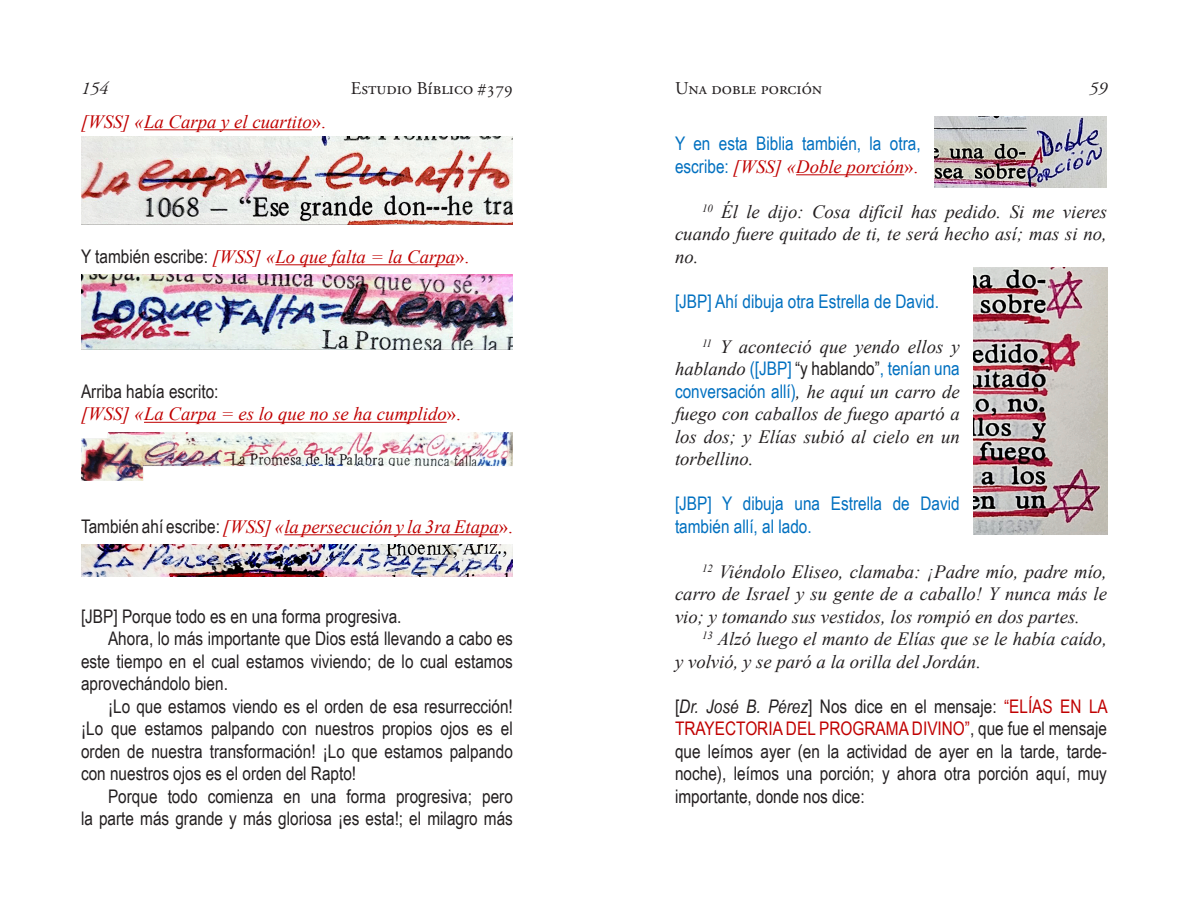
<style>
.page{position:relative;width:1188px;height:918px;background:#fff}
.page>*{position:absolute;margin:0;border:0;box-sizing:border-box;transform-origin:0 0}
.t1{font:18.75px/22.5px "Arial Narrow";color:#231f20;text-align:justify}
.t2{font:italic 18.75px/22.5px "Times New Roman";color:#231f20;text-align:justify}
.t3{font:italic 18.75px "Times New Roman";color:#c00000}
.t4{font:18.75px/22.5px "Arial Narrow";color:#0070c0}
.t5{font:18px "Adobe Garamond Pro";color:#231f20}
.t6{font:italic 18px "Adobe Garamond Pro";color:#231f20}
.s1{font-style:normal}
.s2{font-family:"Arial Narrow";font-style:normal;color:#231f20}
.s3{font-family:"Arial Narrow";font-style:normal;color:#0070c0}
.s4{font-family:"Times New Roman";font-style:italic;color:#231f20}
.s5{color:#231f20}
.s6{font-style:italic}
.s7{color:#c00000}
</style>
<div class="page">
<hr style="left:144px;top:130px;width:168px;height:1px;background:#c00000">
<hr style="left:275px;top:265px;width:180px;height:1px;background:#c00000">
<hr style="left:144px;top:422px;width:303px;height:1px;background:#c00000">
<hr style="left:284px;top:535px;width:215px;height:1px;background:#c00000">
<img style="left:81px;top:137px;width:432px;height:87px">
<img style="left:81px;top:274px;width:432px;height:76px">
<img style="left:81px;top:432px;width:432px;height:49px">
<img style="left:81px;top:544px;width:432px;height:32px">
<hr style="left:796px;top:175px;width:108px;height:1px;background:#c00000">
<img style="left:934px;top:117px;width:173px;height:70px">
<img style="left:973px;top:268px;width:134px;height:267px">
<p class="t6" style="left:81px;top:78px;width:28px">154</p>
<p class="t5" style="left:351px;top:78px;width:164px">Estudio Bíblico #379</p>
<p class="t3" style="left:81px;top:109px;width:246px">[WSS] «La Carpa y el cuartito<span class="s1">».</span></p>
<p class="t3" style="left:81px;top:244px;width:390px"><span class="s2">Y también escribe:</span> [WSS] «Lo que falta = la Carpa<span class="s1">».</span></p>
<p class="t1" style="left:81px;top:379px;width:139px">Arriba había escrito:</p>
<p class="t3" style="left:81px;top:401px;width:381px">[WSS] «La Carpa = es lo que no se ha cumplido<span class="s1">».</span></p>
<p class="t3" style="left:81px;top:514px;width:433px"><span class="s2">También ahí escribe:</span> [WSS] «la persecución y la 3ra Etapa<span class="s1">».</span></p>
<p class="t1" style="left:81px;top:604px;width:322px">[JBP] Porque todo es en una forma progresiva.</p>
<p class="t1" style="left:108px;top:627px;width:406px">Ahora, lo más importante que Dios está llevando a cabo es</p>
<p class="t1" style="left:81px;top:649px;width:433px">este tiempo en el cual estamos viviendo; de lo cual estamos</p>
<p class="t1" style="left:81px;top:672px;width:149px">aprovechándolo bien.</p>
<p class="t1" style="left:108px;top:694px;width:406px">¡Lo que estamos viendo es el orden de esa resurrección!</p>
<p class="t1" style="left:81px;top:717px;width:433px">¡Lo que estamos palpando con nuestros propios ojos es el</p>
<p class="t1" style="left:81px;top:739px;width:433px">orden de nuestra transformación! ¡Lo que estamos palpando</p>
<p class="t1" style="left:81px;top:762px;width:277px">con nuestros ojos es el orden del Rapto!</p>
<p class="t1" style="left:108px;top:784px;width:406px">Porque todo comienza en una forma progresiva; pero</p>
<p class="t1" style="left:81px;top:807px;width:433px">la parte más grande y más gloriosa ¡es esta!; el milagro más</p>
<p class="t5" style="left:675px;top:78px;width:149px">Una doble porción</p>
<p class="t6" style="left:1089px;top:78px;width:19px">59</p>
<p class="t4" style="left:675px;top:132px;width:247px">Y en esta Biblia también, la otra,</p>
<p class="t3" style="left:675px;top:154px;width:245px"><span class="s3">escribe:</span> [WSS] «Doble porción<span class="s1">».</span></p>
<p class="t2" style="left:675px;top:200px;width:433px;text-indent:27px"><sup>10</sup> Él le dijo: Cosa difícil has pedido. Si me vieres cuando fuere quitado de ti, te será hecho así; mas si no, no.</p>
<p class="t4" style="left:675px;top:289px;width:266px">[JBP] Ahí dibuja otra Estrella de David.</p>
<p class="t2" style="left:702px;top:335px;width:259px"><sup>11</sup> Y aconteció que yendo ellos y</p>
<p class="t4" style="left:675px;top:357px;width:286px"><span class="s4">hablando</span> ([JBP] <span class="s5">“y hablando”</span>, tenían una conversación allí)<span class="s4">, he aquí un carro de</span></p>
<p class="t2" style="left:675px;top:402px;width:286px">fuego con caballos de fuego apartó a los dos; y Elías subió al cielo en un torbellino.</p>
<p class="t4" style="left:675px;top:492px;width:286px">[JBP] Y dibuja una Estrella de David también allí, al lado.</p>
<p class="t2" style="left:675px;top:560px;width:434px;text-indent:27px"><sup>12</sup> Viéndolo Eliseo, clamaba: ¡Padre mío, padre mío, carro de Israel y su gente de a caballo! Y nunca más le vio; y tomando sus vestidos, los rompió en dos partes.</p>
<p class="t2" style="left:675px;top:627px;width:434px;text-indent:27px"><sup>13</sup> Alzó luego el manto de Elías que se le había caído, y volvió, y se paró a la orilla del Jordán.</p>
<p class="t1" style="left:675px;top:694px;width:434px">[<span class="s6">Dr. José B. Pérez</span>] Nos dice en el mensaje: <span class="s7">“ELÍAS EN LA TRAYECTORIA DEL PROGRAMA DIVINO”</span>, que fue el mensaje que leímos ayer (en la actividad de ayer en la tarde, tarde&shy;noche), leímos una porción; y ahora otra porción aquí, muy importante, donde nos dice:</p>
</div>
